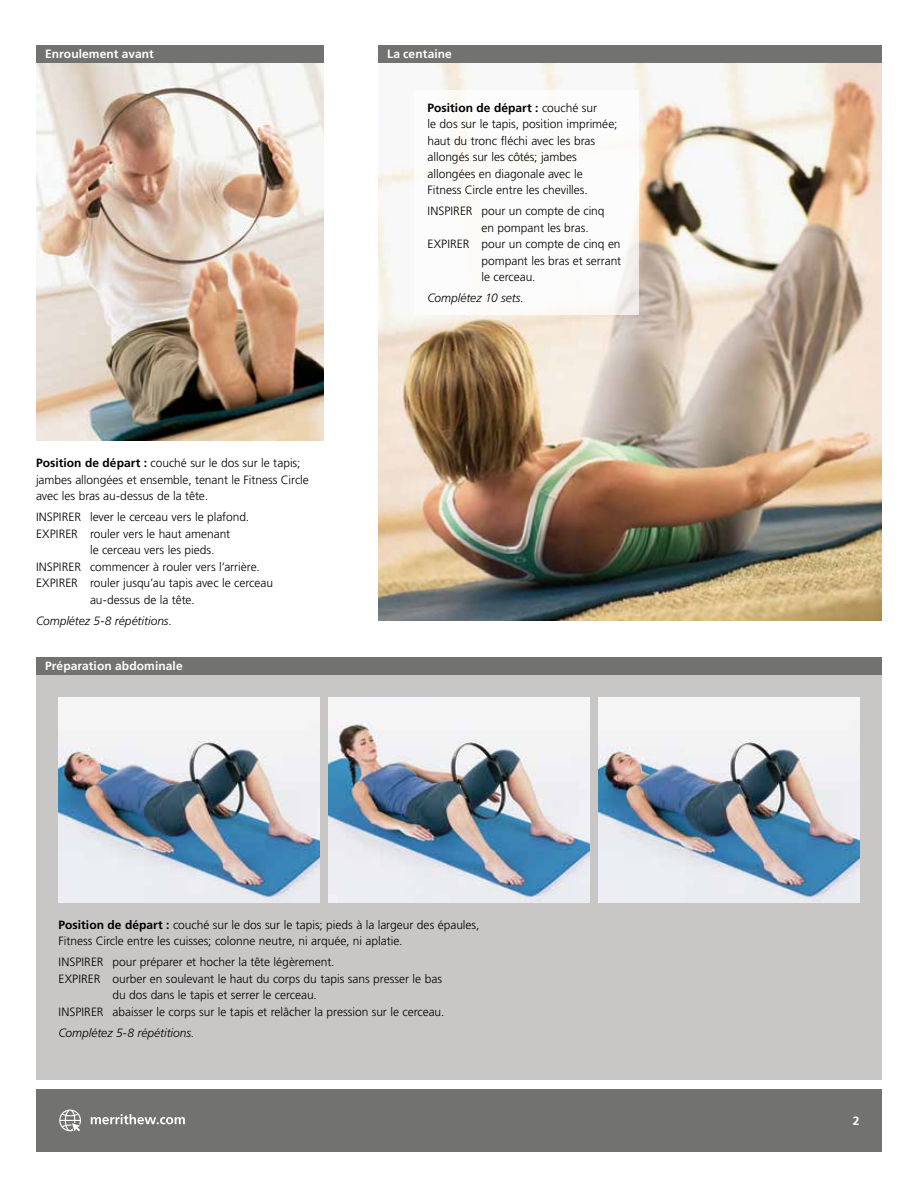
<style>
.page{position:relative;width:918px;height:1188px;background:#fff}
.page>*{position:absolute;margin:0;border:0;box-sizing:border-box;transform-origin:0 0}
.t1{font:300 12px/16.5px "Frutiger LT Std";letter-spacing:-.005em;color:#000}
.t2{font:italic 300 12px "Frutiger LT Std";letter-spacing:-.005em;color:#000}
.t3{font:700 12px "Frutiger LT Std";letter-spacing:.01em;color:#fff}
.s1{font-weight:700}
.s2{font-style:normal}
</style>
<div class="page">
<div style="left:36px;top:1089px;width:846px;height:63px;background:#727271"></div>
<svg style="left:59px;top:1110px;width:22px;height:21px"></svg>
<svg style="left:91px;top:1114px;width:94px;height:10px"></svg>
<div style="left:36px;top:657px;width:846px;height:423px;background:#c9c6c6"></div>
<img style="left:378px;top:63px;width:504px;height:558px">
<img style="left:58px;top:698px;width:262px;height:204px">
<img style="left:328px;top:698px;width:262px;height:204px">
<img style="left:598px;top:698px;width:262px;height:204px">
<div style="left:378px;top:45px;width:504px;height:18px;background:#727271"></div>
<div style="left:36px;top:657px;width:846px;height:18px;background:#727271"></div>
<img style="left:36px;top:63px;width:288px;height:378px">
<div style="left:36px;top:45px;width:288px;height:18px;background:#727271"></div>
<div style="left:414px;top:90px;width:225px;height:225px;background:#fff"></div>
<p class="t3" style="left:45px;top:47px;width:110px">Enroulement avant</p>
<p class="t1" style="left:36px;top:455px;width:274px"><span class="s1">Position de départ :</span> couché sur le dos sur le tapis; jambes allongées et ensemble, tenant le Fitness Circle avec les bras au-dessus de la tête.</p>
<p class="t1" style="left:36px;top:509px;width:215px">INSPIRER lever le cerceau vers le plafond.</p>
<p class="t1" style="left:36px;top:526px;width:196px">EXPIRER rouler vers le haut amenant</p>
<p class="t1" style="left:90px;top:542px;width:126px">le cerceau vers les pieds.</p>
<p class="t1" style="left:36px;top:559px;width:225px">INSPIRER commencer à rouler vers l’arrière.</p>
<p class="t1" style="left:36px;top:575px;width:239px">EXPIRER rouler jusqu’au tapis avec le cerceau</p>
<p class="t1" style="left:90px;top:592px;width:106px">au-dessus de la tête.</p>
<p class="t2" style="left:36px;top:614px;width:137px">Complétez 5-8 répétitions<span class="s2">.</span></p>
<p class="t3" style="left:45px;top:659px;width:139px">Préparation abdominale</p>
<p class="t3" style="left:387px;top:47px;width:66px">La centaine</p>
<p class="t1" style="left:428px;top:100px;width:191px"><span class="s1">Position de départ :</span> couché sur<br>le dos sur le tapis, position imprimée; haut du tronc fléchi avec les bras allongés sur les côtés; jambes allongées en diagonale avec le Fitness Circle entre les chevilles.</p>
<p class="t1" style="left:428px;top:203px;width:179px">INSPIRER pour un compte de cinq</p>
<p class="t1" style="left:482px;top:220px;width:109px">en pompant les bras.</p>
<p class="t1" style="left:428px;top:236px;width:195px">EXPIRER pour un compte de cinq en</p>
<p class="t1" style="left:482px;top:253px;width:141px">pompant les bras et serrant</p>
<p class="t1" style="left:482px;top:269px;width:56px">le cerceau.</p>
<p class="t2" style="left:428px;top:291px;width:98px">Complétez 10 sets<span class="s2">.</span></p>
<p class="t1" style="left:58px;top:916px;width:423px"><span class="s1">Position de départ :</span> couché sur le dos sur le tapis; pieds à la largeur des épaules,<br>Fitness Circle entre les cuisses; colonne neutre, ni arquée, ni aplatie.</p>
<p class="t1" style="left:58px;top:954px;width:278px">INSPIRER pour préparer et hocher la tête légèrement.</p>
<p class="t1" style="left:58px;top:970px;width:385px">EXPIRER ourber en soulevant le haut du corps du tapis sans presser le bas</p>
<p class="t1" style="left:112px;top:987px;width:206px">du dos dans le tapis et serrer le cerceau.</p>
<p class="t1" style="left:58px;top:1003px;width:388px">INSPIRER abaisser le corps sur le tapis et relâcher la pression sur le cerceau.</p>
<p class="t2" style="left:58px;top:1026px;width:138px">Complétez 5-8 répétitions.</p>
<p class="t3" style="left:853px;top:1114px;width:8px">2</p>
</div>
